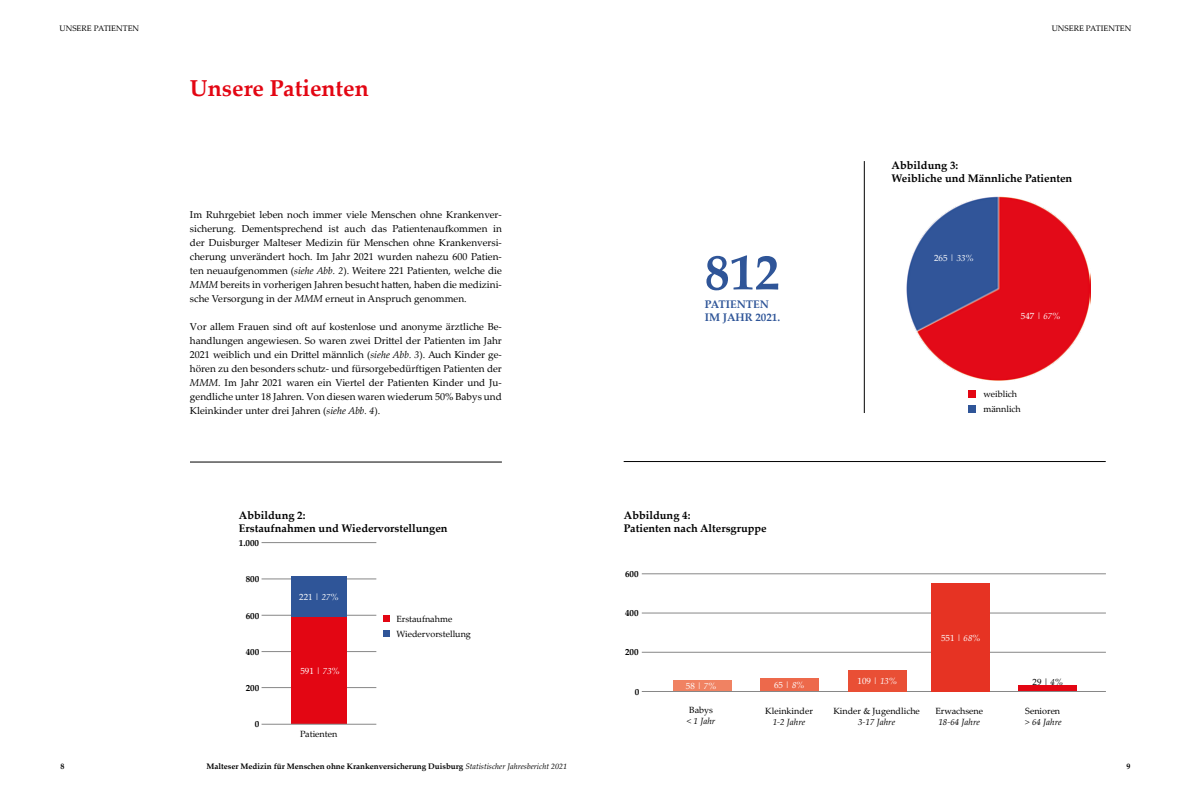
<style>
.page{position:relative;width:1191px;height:794px;background:#fff}
.page>*{position:absolute;margin:0;border:0;box-sizing:border-box;transform-origin:0 0}
.t1{font:700 50px "Palatino Linotype";color:#2f5598}
.t2{font:700 23px "Palatino Linotype";color:#e30613}
.t3{font:700 11px/13.2px "Palatino Linotype";color:#000}
.t4{font:700 11px/13.2px "Palatino Linotype";color:#2f5598}
.t5{font:10px/14px "Palatino Linotype";color:#000;text-align:justify}
.t6{font:9px/15px "Palatino Linotype";color:#000}
.t7{font:9px "Palatino Linotype";color:#fff}
.t8{font:italic 9px "Palatino Linotype";color:#000}
.t9{font:700 9px "Palatino Linotype";color:#000}
.t10{font:700 8px "Palatino Linotype";color:#000}
.t11{font:8px "Palatino Linotype";color:#000}
.s1{font-style:italic}
.s2{font-weight:400;font-style:italic}
</style>
<div class="page">
<hr style="left:261px;top:687px;width:115px;height:1px;background:#878787">
<hr style="left:261px;top:651px;width:115px;height:1px;background:#878787">
<hr style="left:261px;top:615px;width:115px;height:1px;background:#878787">
<hr style="left:261px;top:578px;width:115px;height:1px;background:#878787">
<hr style="left:261px;top:542px;width:115px;height:1px;background:#878787">
<div style="left:291px;top:616px;width:55px;height:108px;background:#e30613"></div>
<div style="left:291px;top:576px;width:55px;height:40px;background:#2f5598"></div>
<hr style="left:261px;top:724px;width:115px;height:1px;background:#878787">
<div style="left:383px;top:630px;width:7px;height:7px;background:#2f5598"></div>
<div style="left:383px;top:615px;width:7px;height:7px;background:#e30613"></div>
<img style="left:907px;top:197px;width:183px;height:183px">
<div style="left:968px;top:405px;width:7px;height:8px;background:#2f5598"></div>
<div style="left:968px;top:390px;width:7px;height:8px;background:#e30613"></div>
<hr style="left:864px;top:161px;width:1px;height:252px;background:#000">
<div style="left:673px;top:680px;width:58px;height:11px;background:#f08262"></div>
<hr style="left:642px;top:691px;width:464px;height:1px;background:#878787">
<hr style="left:642px;top:652px;width:464px;height:1px;background:#878787">
<hr style="left:642px;top:573px;width:464px;height:1px;background:#878787">
<hr style="left:642px;top:613px;width:464px;height:1px;background:#878787">
<div style="left:760px;top:678px;width:58px;height:13px;background:#ed694b"></div>
<div style="left:848px;top:670px;width:58px;height:21px;background:#e94f35"></div>
<div style="left:931px;top:583px;width:58px;height:108px;background:#e63323"></div>
<div style="left:1018px;top:685px;width:59px;height:6px;background:#e30613"></div>
<hr style="left:623px;top:461px;width:482px;height:1px;background:#000">
<hr style="left:190px;top:462px;width:312px;height:1px;background:#000">
<p class="t11" style="left:60px;top:23px;width:81px">UNSERE PATIENTEN</p>
<p class="t11" style="left:1051px;top:23px;width:81px">UNSERE PATIENTEN</p>
<h2 class="t2" style="left:190px;top:72px;width:180px">Unsere Patienten</h2>
<p class="t5" style="left:190px;top:207px;width:313px">Im Ruhrgebiet leben noch immer viele Menschen ohne Krankenver&shy;sicherung. Dementsprechend ist auch das Patientenaufkommen in der Duisburger Malteser Medizin für Menschen ohne Krankenversi&shy;cherung unverändert hoch. Im Jahr 2021 wurden nahezu 600 Patien&shy;ten neuaufgenommen (<span class="s1">siehe Abb. 2</span>). Weitere 221 Patienten, welche die <span class="s1">MMM</span> bereits in vorherigen Jahren besucht hatten, haben die medizini&shy;sche Versorgung in der <span class="s1">MMM</span> erneut in Anspruch genommen.</p>
<p class="t5" style="left:190px;top:319px;width:313px">Vor allem Frauen sind oft auf kostenlose und anonyme ärztliche Be&shy;handlungen angewiesen. So waren zwei Drittel der Patienten im Jahr 2021 weiblich und ein Drittel männlich (<span class="s1">siehe Abb. 3</span>). Auch Kinder ge&shy;hören zu den besonders schutz- und fürsorgebedürftigen Patienten der <span class="s1">MMM</span>. Im Jahr 2021 waren ein Viertel der Patienten Kinder und Ju&shy;gendliche unter 18 Jahren. Von diesen waren wiederum 50% Babys und Kleinkinder unter drei Jahren (<span class="s1">siehe Abb. 4</span>).</p>
<p class="t3" style="left:239px;top:508px;width:210px">Abbildung 2:<br>Erstaufnahmen und Wiedervorstellungen</p>
<p class="t9" style="left:239px;top:536px;width:22px">1.000</p>
<p class="t9" style="left:246px;top:572px;width:15px">800</p>
<p class="t9" style="left:246px;top:609px;width:15px">600</p>
<p class="t9" style="left:246px;top:645px;width:15px">400</p>
<p class="t9" style="left:246px;top:681px;width:15px">200</p>
<p class="t9" style="left:255px;top:717px;width:6px">0</p>
<p class="t7" style="left:299px;top:590px;width:41px">221 | <span class="s1">27%</span></p>
<p class="t7" style="left:300px;top:664px;width:41px">591 | <span class="s1">73%</span></p>
<p class="t6" style="left:300px;top:726px;width:39px">Patienten</p>
<p class="t6" style="left:396px;top:611px;width:76px">Erstaufnahme<br>Wiedervorstellung</p>
<h1 class="t1" style="left:704px;top:237px;width:76px">812</h1>
<p class="t4" style="left:704px;top:297px;width:77px">PATIENTEN<br>IM JAHR 2021.</p>
<p class="t3" style="left:891px;top:158px;width:182px">Abbildung 3:<br>Weibliche und Männliche Patienten</p>
<p class="t7" style="left:934px;top:252px;width:41px">265 | <span class="s1">33%</span></p>
<p class="t7" style="left:1021px;top:309px;width:41px">547 | <span class="s1">67%</span></p>
<p class="t6" style="left:983px;top:386px;width:35px">weiblich</p>
<p class="t6" style="left:983px;top:401px;width:39px">männlich</p>
<p class="t3" style="left:624px;top:508px;width:144px">Abbildung 4:<br>Patienten nach Altersgruppe</p>
<p class="t9" style="left:625px;top:567px;width:15px">600</p>
<p class="t9" style="left:625px;top:607px;width:15px">400</p>
<p class="t9" style="left:625px;top:646px;width:15px">200</p>
<p class="t9" style="left:634px;top:685px;width:6px">0</p>
<p class="t7" style="left:686px;top:679px;width:32px">58 | <span class="s1">7%</span></p>
<p class="t7" style="left:774px;top:678px;width:32px">65 | <span class="s1">8%</span></p>
<p class="t6" style="left:689px;top:702px;width:25px">Babys</p>
<p class="t8" style="left:687px;top:714px;width:30px">&lt; 1 Jahr</p>
<p class="t6" style="left:765px;top:703px;width:49px">Kleinkinder</p>
<p class="t8" style="left:772px;top:715px;width:34px">1-2 Jahre</p>
<p class="t7" style="left:857px;top:674px;width:41px">109 | <span class="s1">13%</span></p>
<p class="t6" style="left:833px;top:703px;width:88px">Kinder &amp; Jugendliche</p>
<p class="t8" style="left:858px;top:715px;width:39px">3-17 Jahre</p>
<p class="t7" style="left:941px;top:631px;width:41px">551 | <span class="s1">68%</span></p>
<p class="t6" style="left:935px;top:703px;width:49px">Erwachsene</p>
<p class="t8" style="left:938px;top:715px;width:43px">18-64 Jahre</p>
<p class="t6" style="left:1032px;top:673px;width:32px">29 | <span class="s1">4%</span></p>
<p class="t6" style="left:1025px;top:703px;width:36px">Senioren</p>
<p class="t8" style="left:1025px;top:715px;width:38px">&gt; 64 Jahre</p>
<p class="t10" style="left:60px;top:760px;width:5px">8</p>
<p class="t10" style="left:207px;top:760px;width:362px">Malteser Medizin für Menschen ohne Krankenversicherung Duisburg <span class="s2">Statistischer Jahresbericht 2021</span></p>
<p class="t10" style="left:1126px;top:760px;width:5px">9</p>
</div>
